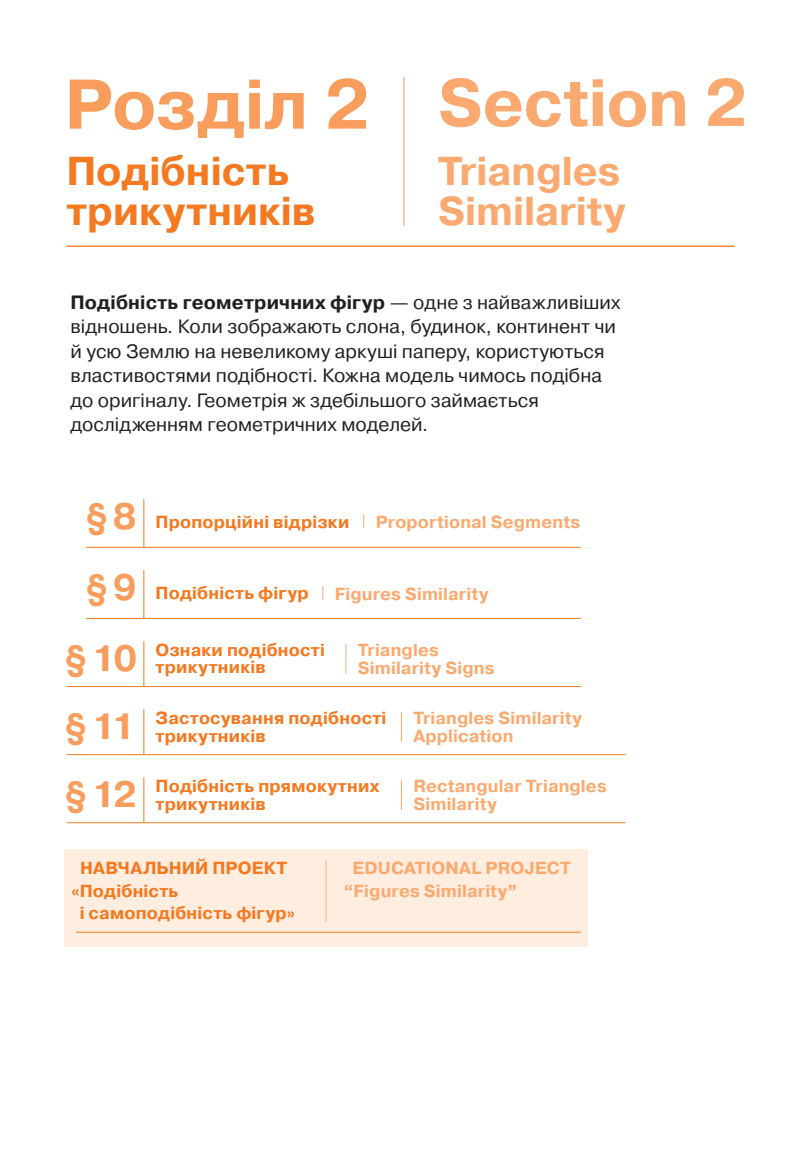
<style>
.page{position:relative;width:809px;height:1171px;background:#fff}
.page>*{position:absolute;margin:0;border:0;box-sizing:border-box;transform-origin:0 0}
.t1{font:700 66.5px "Pragmatica C";letter-spacing:-.005em;color:#faaa71}
.t2{font:700 40.25px/40.2px "Pragmatica C";color:#f47920}
.t3{font:700 40.25px/40.2px "Pragmatica C";letter-spacing:-.005em;color:#faaa71}
.t4{font:19.25px/24.5px "Pragmatica C";color:#231f20}
.t5{font:700 17.5px/17.5px "Pragmatica C";letter-spacing:.015em;color:#f47920}
.t6{font:700 17.5px/17.5px "Pragmatica C";letter-spacing:.005em;color:#faaa71}
.s1{font-size:70px;color:#f89d5c}
.s2{font-weight:700}
.s3{font-size:36.57px;color:#f89d5c}
</style>
<div class="page">
<div style="left:64px;top:849px;width:524px;height:97px;background:#ffede0"></div>
<hr style="left:66px;top:246px;width:668px;height:1px;background:#f47920">
<hr style="left:403px;top:77px;width:1px;height:149px;background:#faaa71">
<hr style="left:143px;top:641px;width:1px;height:45px;background:#f47920">
<hr style="left:67px;top:686px;width:513px;height:1px;background:#f47920">
<svg style="left:345px;top:644px;width:1px;height:29px"></svg>
<hr style="left:143px;top:709px;width:1px;height:46px;background:#f47920">
<hr style="left:67px;top:754px;width:558px;height:1px;background:#f47920">
<svg style="left:401px;top:712px;width:1px;height:29px"></svg>
<hr style="left:143px;top:777px;width:1px;height:46px;background:#f47920">
<hr style="left:67px;top:822px;width:558px;height:1px;background:#f47920">
<hr style="left:401px;top:780px;width:1px;height:30px;background:#faaa71">
<hr style="left:86px;top:547px;width:494px;height:1px;background:#f47920">
<hr style="left:143px;top:499px;width:1px;height:48px;background:#f47920">
<svg style="left:363px;top:514px;width:1px;height:14px"></svg>
<hr style="left:143px;top:570px;width:1px;height:48px;background:#f47920">
<hr style="left:86px;top:618px;width:494px;height:1px;background:#f47920">
<svg style="left:322px;top:586px;width:1px;height:14px"></svg>
<hr style="left:76px;top:932px;width:504px;height:1px;background:#f47920">
<hr style="left:325px;top:861px;width:1px;height:61px;background:#fbb784">
<h1 class="t1" style="left:64px;top:79px;width:684px"><span class="s1">Розділ 2</span> Section 2</h1>
<h2 class="t2" style="left:66px;top:155px;width:250px">Подібність трикутників</h2>
<h2 class="t3" style="left:438px;top:155px;width:189px">Triangles<br>Similarity</h2>
<p class="t4" style="left:70px;top:292px;width:551px"><span class="s2">Подібність геометричних фігур</span> — одне з найважливіших відношень. Коли зображають слона, будинок, континент чи й усю Землю на невеликому аркуші паперу, користуються властивостями подібності. Кожна модель чимось подібна до оригіналу. Геометрія ж здебільшого займається дослідженням геометричних моделей.</p>
<p class="t5" style="left:86px;top:515px;width:265px"><span class="s3">§ 8</span> Пропорційні відрізки</p>
<p class="t6" style="left:376px;top:515px;width:206px">Proportional Segments</p>
<p class="t5" style="left:86px;top:586px;width:224px"><span class="s3">§ 9</span> Подібність фігур</p>
<p class="t6" style="left:335px;top:587px;width:155px">Figures Similarity</p>
<p class="t5" style="left:64px;top:643px;width:262px;text-indent:91px">Ознаки подібності <sup>§</sup> <sup>10</sup> трикутників</p>
<p class="t6" style="left:358px;top:643px;width:138px">Triangles<br>Similarity Signs</p>
<p class="t5" style="left:64px;top:711px;width:323px;text-indent:91px">Застосування подібності <sup>§</sup> <sup>11</sup> трикутників</p>
<p class="t6" style="left:413px;top:711px;width:170px">Triangles Similarity<br>Application</p>
<p class="t5" style="left:64px;top:779px;width:316px;text-indent:91px">Подібність прямокутних <sup>§</sup> <sup>12</sup> трикутників</p>
<p class="t6" style="left:413px;top:779px;width:195px">Rectangular Triangles<br>Similarity</p>
<p class="t5" style="left:80px;top:861px;width:208px">НАВЧАЛЬНИЙ ПРОЕКТ</p>
<p class="t6" style="left:352px;top:861px;width:220px">EDUCATIONAL PROJECT</p>
<p class="t5" style="left:80px;top:881px;width:217px;line-height:21.9px;text-indent:-8px">« Подібність<br>і самоподібність фігур»</p>
<p class="t6" style="left:344px;top:884px;width:175px">“ Figures Similarity”</p>
</div>
